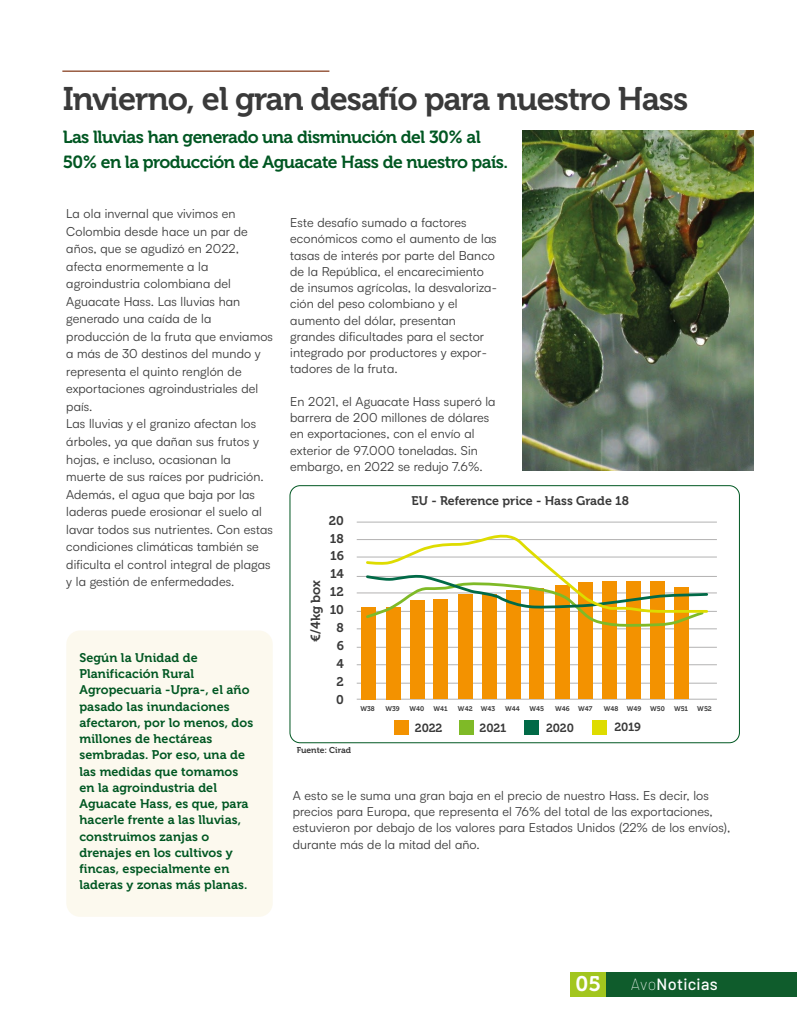
<style>
.page{position:relative;width:798px;height:1028px;background:#fff}
.page>*{position:absolute;margin:0;border:0;box-sizing:border-box;transform-origin:0 0}
.t1{font:32.5px "Museo 700";letter-spacing:-.03em;color:#3a3a3a}
.t2{font:21px "Museo 700";color:#fff}
.t3{font:17.5px/25px "Museo 700";letter-spacing:-.03em;color:#005722}
.t4{font:500 16.25px "Barlow";letter-spacing:.02em;color:#fff}
.t5{font:13.12px "Museo 700";color:#3a3a3a}
.t6{font:12.62px/18px "Museo 700";letter-spacing:-.01em;color:#3a3a3a;text-align:right}
.t7{font:12.5px/17.5px "Satoshi";letter-spacing:.01em;color:#3a3a3a}
.t8{font:12.5px/16.2px "Museo 700";letter-spacing:.01em;color:#005722}
.t9{font:12.5px "Museo 700";color:#3a3a3a}
.t10{font:11.75px "Museo 700";letter-spacing:-.005em;color:#3a3a3a}
.t11{font:8.5px "Museo 700";color:#3a3a3a}
.t12{font:6.75px "Museo 700";color:#3a3a3a}
.s1{font-weight:100}
</style>
<div class="page">
<div style="left:66px;top:630px;width:206px;height:286px;background:#fcf9ee;border-radius:14px"></div>
<hr style="left:62px;top:71px;width:267px;height:1px;background:#853b1b">
<hr style="left:356px;top:556px;width:360px;height:1px;background:#b3b2b2">
<hr style="left:356px;top:698px;width:360px;height:1px;background:#b3b2b2">
<hr style="left:356px;top:682px;width:360px;height:1px;background:#b3b2b2">
<hr style="left:356px;top:664px;width:360px;height:1px;background:#b3b2b2">
<hr style="left:356px;top:647px;width:360px;height:1px;background:#b3b2b2">
<hr style="left:356px;top:628px;width:360px;height:1px;background:#b3b2b2">
<hr style="left:356px;top:611px;width:360px;height:1px;background:#b3b2b2">
<hr style="left:356px;top:592px;width:360px;height:1px;background:#b3b2b2">
<hr style="left:356px;top:576px;width:360px;height:1px;background:#b3b2b2">
<hr style="left:356px;top:539px;width:360px;height:1px;background:#b3b2b2">
<hr style="left:356px;top:521px;width:360px;height:1px;background:#b3b2b2">
<div style="left:289px;top:485px;width:450px;height:258px;border:1px solid #005722;border-radius:10px"></div>
<div style="left:459px;top:720px;width:14px;height:14px;background:#7fba27"></div>
<div style="left:394px;top:720px;width:15px;height:14px;background:#f39200"></div>
<div style="left:523px;top:720px;width:15px;height:15px;background:#016a47"></div>
<div style="left:592px;top:720px;width:14px;height:14px;background:#dedc00"></div>
<div style="left:361px;top:607px;width:15px;height:92px;background:#f39200"></div>
<div style="left:385px;top:607px;width:15px;height:92px;background:#f39200"></div>
<div style="left:410px;top:600px;width:14px;height:99px;background:#f39200"></div>
<div style="left:433px;top:599px;width:15px;height:100px;background:#f39200"></div>
<div style="left:458px;top:594px;width:15px;height:105px;background:#f39200"></div>
<div style="left:482px;top:594px;width:14px;height:105px;background:#f39200"></div>
<div style="left:506px;top:590px;width:14px;height:109px;background:#f39200"></div>
<div style="left:529px;top:588px;width:15px;height:111px;background:#f39200"></div>
<div style="left:554px;top:585px;width:15px;height:114px;background:#f39200"></div>
<div style="left:578px;top:583px;width:14px;height:116px;background:#f39200"></div>
<div style="left:602px;top:582px;width:14px;height:117px;background:#f39200"></div>
<div style="left:626px;top:582px;width:15px;height:117px;background:#f39200"></div>
<div style="left:649px;top:582px;width:15px;height:117px;background:#f39200"></div>
<div style="left:674px;top:587px;width:14px;height:112px;background:#f39200"></div>
<img style="left:522px;top:130px;width:230px;height:340px">
<svg style="left:364px;top:534px;width:345px;height:94px"></svg>
<div style="left:570px;top:972px;width:226px;height:24px;background:#0f5c2c"></div>
<div style="left:570px;top:972px;width:35px;height:24px;background:#a2c61e"></div>
<h1 class="t1" style="left:63px;top:80px;width:627px">Invierno, el gran desafío para nuestro Hass</h1>
<h3 class="t3" style="left:63px;top:125px;width:447px">Las lluvias han generado una disminución del 30% al<br>50% en la producción de Aguacate Hass de nuestro país.</h3>
<p class="t7" style="left:66px;top:205px;width:208px">La ola invernal que vivimos en<br>Colombia desde hace un par de años, que se agudizó en 2022, afecta enormemente a la agroindustria colombiana del<br>Aguacate Hass. Las lluvias han generado una caída de la producción de la fruta que enviamos a más de 30 destinos del mundo y representa el quinto renglón de exportaciones agroindustriales del país.<br>Las lluvias y el granizo afectan los árboles, ya que dañan sus frutos y hojas, e incluso, ocasionan la muerte de sus raíces por pudrición.<br>Además, el agua que baja por las laderas puede erosionar el suelo al lavar todos sus nutrientes. Con estas condiciones climáticas también se dificulta el control integral de plagas y la gestión de enfermedades.</p>
<p class="t7" style="left:290px;top:214px;width:208px;line-height:16.2px">Este desafío sumado a factores económicos como el aumento de las tasas de interés por parte del Banco de la República, el encarecimiento de insumos agrícolas, la desvaloriza&shy;ción del peso colombiano y el aumento del dólar, presentan grandes dificultades para el sector integrado por productores y expor&shy;tadores de la fruta.</p>
<p class="t7" style="left:290px;top:393px;width:207px;line-height:16.2px">En 2021, el Aguacate Hass superó la barrera de 200 millones de dólares en exportaciones, con el envío al exterior de 97.000 toneladas. Sin embargo, en 2022 se redujo 7.6%.</p>
<p class="t9" style="left:411px;top:493px;width:219px">EU - Reference price - Hass Grade 18</p>
<p class="t6" style="left:329px;top:511px;width:16px">20<br>18<br>16<br>14<br>12<br>10<br>8<br>6<br>4<br>2<br>0</p>
<p class="t5" style="left:308px;top:642px;width:64px;rotate:-90deg">€/4kg box</p>
<p class="t8" style="left:79px;top:649px;width:175px">Según la Unidad de<br>Planificación Rural<br>Agropecuaria -Upra-, el año pasado las inundaciones afectaron, por lo menos, dos millones de hectáreas sembradas. Por eso, una de las medidas que tomamos en la agroindustria del<br>Aguacate Hass, es que, para hacerle frente a las lluvias, construimos zanjas o drenajes en los cultivos y fincas, especialmente en laderas y zonas más planas.</p>
<p class="t12" style="left:360px;top:705px;width:16px">W38</p>
<p class="t12" style="left:385px;top:705px;width:16px">W39</p>
<p class="t12" style="left:409px;top:705px;width:16px">W40</p>
<p class="t12" style="left:433px;top:705px;width:16px">W41</p>
<p class="t12" style="left:458px;top:705px;width:39px">W42 W43</p>
<p class="t12" style="left:505px;top:705px;width:16px">W44</p>
<p class="t12" style="left:529px;top:705px;width:16px">W45</p>
<p class="t12" style="left:555px;top:705px;width:39px">W46 W47</p>
<p class="t12" style="left:603px;top:705px;width:16px">W48</p>
<p class="t12" style="left:626px;top:705px;width:16px">W49</p>
<p class="t12" style="left:649px;top:705px;width:16px">W50</p>
<p class="t12" style="left:673px;top:705px;width:16px">W51</p>
<p class="t12" style="left:697px;top:705px;width:16px">W52</p>
<p class="t10" style="left:414px;top:721px;width:29px">2022</p>
<p class="t10" style="left:479px;top:721px;width:29px">2021</p>
<p class="t10" style="left:546px;top:721px;width:29px">2020</p>
<p class="t10" style="left:614px;top:720px;width:28px">2019</p>
<p class="t11" style="left:296px;top:745px;width:56px">Fuente: Cirad</p>
<p class="t7" style="left:292px;top:786px;width:439px;line-height:16.2px">A esto se le suma una gran baja en el precio de nuestro Hass. Es decir, los precios para Europa, que representa el 76% del total de las exportaciones, estuvieron por debajo de los valores para Estados Unidos (22% de los envíos), durante más de la mitad del año.</p>
<h2 class="t2" style="left:575px;top:972px;width:27px">05</h2>
<h3 class="t4" style="left:630px;top:973px;width:88px"><span class="s1">Avo</span>Noticias</h3>
</div>
